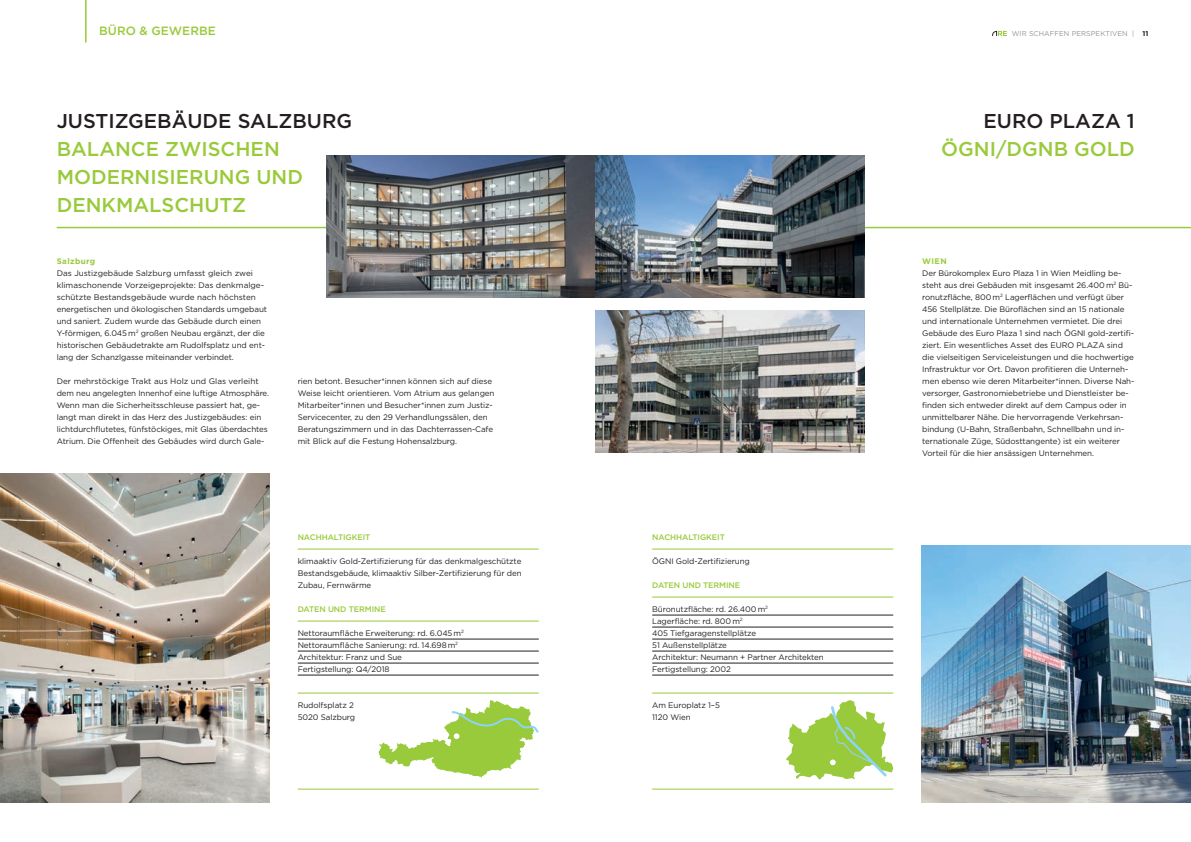
<style>
.page{position:relative;width:1191px;height:842px;background:#fff}
.page>*{position:absolute;margin:0;border:0;box-sizing:border-box;transform-origin:0 0}
.t1{font:500 20px/28px "Gotham";color:#99ca3b}
.t2{font:500 20px "Gotham";color:#231f20}
.t3{font:500 12px "Gotham";color:#99ca3b}
.t4{font:8px/12px "Gotham";letter-spacing:-.01em;color:#231f20}
.t5{font:500 8px "Gotham";letter-spacing:-.01em;color:#99ca3b}
.t6{font:700 8px "Gotham";letter-spacing:.05em;color:#99ca3b}
.t7{font:7px "Gotham";letter-spacing:.01em;color:#939598}
.s1{font-weight:700;color:#231f20}
</style>
<div class="page">
<svg style="left:992px;top:31px;width:15px;height:5px"></svg>
<hr style="left:85px;top:0;width:2px;height:43px;background:#99ca3b">
<hr style="left:652px;top:227px;width:539px;height:1px;background:#99ca3b">
<hr style="left:652px;top:549px;width:241px;height:1px;background:#99ca3b">
<hr style="left:652px;top:597px;width:241px;height:1px;background:#99ca3b">
<hr style="left:652px;top:615px;width:241px;height:1px;background:#231f20">
<hr style="left:652px;top:627px;width:241px;height:1px;background:#231f20">
<hr style="left:652px;top:639px;width:241px;height:1px;background:#231f20">
<hr style="left:652px;top:651px;width:241px;height:1px;background:#231f20">
<hr style="left:652px;top:663px;width:241px;height:1px;background:#231f20">
<hr style="left:652px;top:675px;width:241px;height:1px;background:#231f20">
<hr style="left:652px;top:693px;width:241px;height:1px;background:#99ca3b">
<hr style="left:652px;top:789px;width:241px;height:1px;background:#99ca3b">
<img style="left:921px;top:546px;width:270px;height:256px">
<svg style="left:785px;top:700px;width:108px;height:79px"></svg>
<hr style="left:57px;top:227px;width:538px;height:1px;background:#99ca3b">
<img style="left:326px;top:156px;width:269px;height:142px">
<img style="left:0;top:473px;width:269px;height:330px">
<hr style="left:298px;top:549px;width:241px;height:1px;background:#99ca3b">
<hr style="left:298px;top:621px;width:241px;height:1px;background:#99ca3b">
<hr style="left:298px;top:639px;width:241px;height:1px;background:#231f20">
<hr style="left:298px;top:651px;width:241px;height:1px;background:#231f20">
<hr style="left:298px;top:663px;width:241px;height:1px;background:#231f20">
<hr style="left:298px;top:675px;width:241px;height:1px;background:#231f20">
<hr style="left:298px;top:693px;width:241px;height:1px;background:#99ca3b">
<hr style="left:298px;top:789px;width:241px;height:1px;background:#99ca3b">
<svg style="left:378px;top:700px;width:161px;height:78px"></svg>
<img style="left:595px;top:156px;width:270px;height:142px">
<img style="left:595px;top:310px;width:270px;height:142px">
<h2 class="t3" style="left:99px;top:23px;width:118px">BÜRO &amp; GEWERBE</h2>
<p class="t7" style="left:1011px;top:30px;width:138px">WIR SCHAFFEN PERSPEKTIVEN | <span class="s1">11</span></p>
<h1 class="t2" style="left:57px;top:110px;width:297px">JUSTIZGEBÄUDE SALZBURG</h1>
<h1 class="t1" style="left:57px;top:134px;width:248px">BALANCE ZWISCHEN<br>MODERNISIERUNG UND<br>DENKMALSCHUTZ</h1>
<p class="t6" style="left:57px;top:257px;width:40px">Salzburg</p>
<p class="t4" style="left:57px;top:267px;width:212px">Das Justizgebäude Salzburg umfasst gleich zwei klimaschonende Vorzeigeprojekte: Das denkmalge&shy;schützte Bestandsgebäude wurde nach höchsten energetischen und ökologischen Standards umgebaut und saniert. Zudem wurde das Gebäude durch einen Y-förmigen, 6.045 m<sup>2</sup> großen Neubau ergänzt, der die historischen Gebäudetrakte am Rudolfsplatz und ent&shy;lang der Schanzlgasse miteinander verbindet.</p>
<p class="t4" style="left:57px;top:375px;width:214px">Der mehrstöckige Trakt aus Holz und Glas verleiht dem neu angelegten Innenhof eine luftige Atmosphäre.<br>Wenn man die Sicherheitsschleuse passiert hat, ge&shy;langt man direkt in das Herz des Justizgebäudes: ein lichtdurchflutetes, fünfstöckiges, mit Glas überdachtes Atrium. Die Offenheit des Gebäudes wird durch Gale-</p>
<p class="t4" style="left:298px;top:375px;width:198px">rien betont. Besucher*innen können sich auf diese Weise leicht orientieren. Vom Atrium aus gelangen Mitarbeiter*innen und Besucher*innen zum Justiz-Servicecenter, zu den 29 Verhandlungssälen, den Beratungszimmern und in das Dachterrassen-Cafe mit Blick auf die Festung Hohensalzburg.</p>
<p class="t5" style="left:298px;top:533px;width:74px">NACHHALTIGKEIT</p>
<p class="t4" style="left:298px;top:555px;width:225px;text-align:justify">klimaaktiv Gold-Zertifizierung für das denkmalgeschützte Bestandsgebäude, klimaaktiv Silber-Zertifizierung für den Zubau, Fernwärme</p>
<p class="t5" style="left:298px;top:605px;width:89px">DATEN UND TERMINE</p>
<p class="t4" style="left:298px;top:627px;width:168px">Nettoraumfläche Erweiterung: rd. 6.045 m<sup>2<br></sup>Nettoraumfläche Sanierung: rd. 14.698 m<sup>2<br></sup>Architektur: Franz und Sue<br>Fertigstellung: Q4/2018</p>
<p class="t4" style="left:298px;top:699px;width:59px">Rudolfsplatz 2<br>5020 Salzburg</p>
<p class="t5" style="left:652px;top:533px;width:74px">NACHHALTIGKEIT</p>
<p class="t4" style="left:652px;top:555px;width:99px">ÖGNI Gold-Zertifizierung</p>
<p class="t5" style="left:652px;top:581px;width:89px">DATEN UND TERMINE</p>
<p class="t4" style="left:652px;top:603px;width:173px">Büronutzfläche: rd. 26.400 m<sup>2<br></sup>Lagerfläche: rd. 800 m<sup>2<br></sup>405 Tiefgaragenstellplätze<br>51 Außenstellplätze<br>Architektur: Neumann + Partner Architekten<br>Fertigstellung: 2002</p>
<p class="t4" style="left:652px;top:699px;width:69px">Am Europlatz 1–5<br>1120 Wien</p>
<h1 class="t2" style="left:983px;top:110px;width:153px">EURO PLAZA 1</h1>
<h1 class="t1" style="left:941px;top:134px;width:195px">ÖGNI/DGNB GOLD</h1>
<p class="t6" style="left:922px;top:257px;width:26px">WIEN</p>
<p class="t4" style="left:922px;top:267px;width:214px">Der Bürokomplex Euro Plaza 1 in Wien Meidling be&shy;steht aus drei Gebäuden mit insgesamt 26.400 m<sup>2</sup> Bü&shy;ronutzfläche, 800 m<sup>2</sup> Lagerflächen und verfügt über 456 Stellplätze. Die Büroflächen sind an 15 nationale und internationale Unternehmen vermietet. Die drei Gebäude des Euro Plaza 1 sind nach ÖGNI gold-zertifi&shy;ziert. Ein wesentliches Asset des EURO PLAZA sind die vielseitigen Serviceleistungen und die hochwertige Infrastruktur vor Ort. Davon profitieren die Unterneh&shy;men ebenso wie deren Mitarbeiter*innen. Diverse Nah&shy;versorger, Gastronomiebetriebe und Dienstleister be&shy;finden sich entweder direkt auf dem Campus oder in unmittelbarer Nähe. Die hervorragende Verkehrsan&shy;bindung (U-Bahn, Straßenbahn, Schnellbahn und in&shy;ternationale Züge, Südosttangente) ist ein weiterer Vorteil für die hier ansässigen Unternehmen.</p>
</div>
